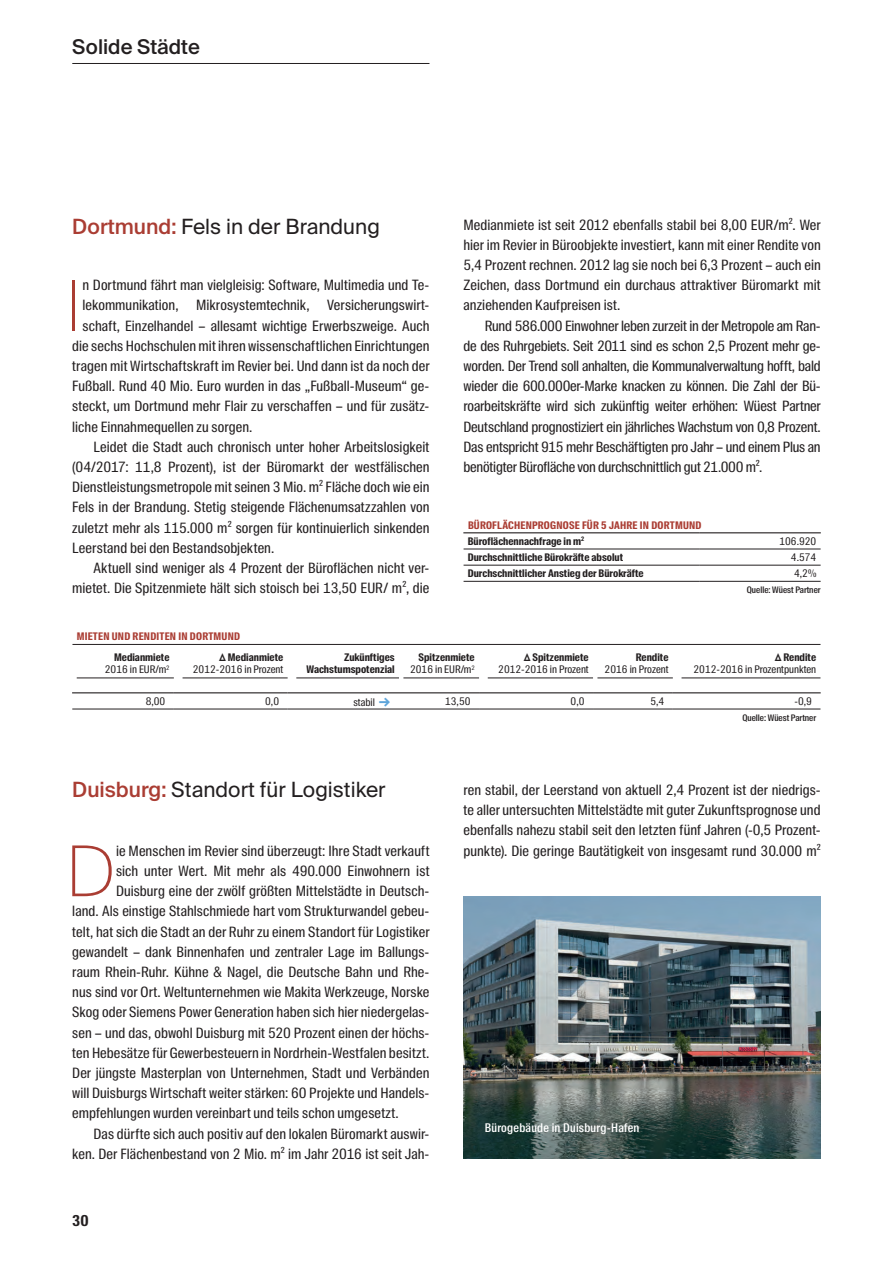
<style>
.page{position:relative;width:893px;height:1263px;background:#fff}
.page>*{position:absolute;margin:0;border:0;box-sizing:border-box;transform-origin:0 0}
.t1{font:100 69.9px "Suisse Intl";color:#aa3d33}
.t2{font:21px "Suisse Intl";color:#231f20}
.t3{font:500 20.4px "Suisse Intl";color:#231f20}
.t4{font:700 15px "Suisse Intl Cond";color:#231f20}
.t5{font:14.25px/20.2px "Suisse Intl Cond";letter-spacing:.005em;color:#231f20;text-align:justify}
.t6{font:500 12px "Suisse Intl Cond";letter-spacing:.02em;color:#fff}
.t7{font:700 10.5px/12.6px "Suisse Intl Cond";color:#231f20;text-align:right}
.t8{font:10.5px "Suisse Intl Cond";color:#231f20}
.t9{font:700 10.5px/16.4px "Suisse Intl Cond";letter-spacing:.02em;color:#aa3d33}
.t10{font:500 9px "Suisse Intl Cond";color:#231f20}
.s1{font-weight:500;color:#aa3d33}
.s2{color:#231f20}
.s3{font-weight:400}
.s4{font-weight:700;font-size:14.4px;color:#5ea5da}
</style>
<div class="page">
<hr style="left:464px;top:549px;width:236px;height:1px;background:#231f20">
<hr style="left:700px;top:549px;width:121px;height:1px;background:#231f20">
<hr style="left:464px;top:565px;width:236px;height:1px;background:#231f20">
<hr style="left:700px;top:565px;width:121px;height:1px;background:#231f20">
<hr style="left:464px;top:581px;width:236px;height:1px;background:#231f20">
<hr style="left:700px;top:581px;width:121px;height:1px;background:#231f20">
<hr style="left:463px;top:532px;width:237px;height:1px;background:#231f20">
<hr style="left:700px;top:532px;width:121px;height:1px;background:#231f20">
<hr style="left:72px;top:709px;width:102px;height:1px;background:#231f20">
<hr style="left:174px;top:709px;width:114px;height:1px;background:#231f20">
<hr style="left:288px;top:709px;width:111px;height:1px;background:#231f20">
<hr style="left:399px;top:709px;width:80px;height:1px;background:#231f20">
<hr style="left:479px;top:709px;width:114px;height:1px;background:#231f20">
<hr style="left:593px;top:709px;width:80px;height:1px;background:#231f20">
<hr style="left:673px;top:709px;width:147px;height:1px;background:#231f20">
<hr style="left:72px;top:692px;width:102px;height:1px;background:#231f20">
<hr style="left:174px;top:692px;width:114px;height:1px;background:#231f20">
<hr style="left:288px;top:692px;width:111px;height:1px;background:#231f20">
<hr style="left:399px;top:692px;width:80px;height:1px;background:#231f20">
<hr style="left:479px;top:692px;width:114px;height:1px;background:#231f20">
<hr style="left:593px;top:692px;width:80px;height:1px;background:#231f20">
<hr style="left:673px;top:692px;width:148px;height:1px;background:#231f20">
<hr style="left:72px;top:644px;width:748px;height:1px;background:#231f20">
<hr style="left:77px;top:678px;width:97px;height:1px;background:#231f20">
<hr style="left:183px;top:678px;width:105px;height:1px;background:#231f20">
<hr style="left:296px;top:678px;width:103px;height:1px;background:#231f20">
<hr style="left:403px;top:678px;width:76px;height:1px;background:#231f20">
<hr style="left:488px;top:678px;width:105px;height:1px;background:#231f20">
<hr style="left:597px;top:678px;width:76px;height:1px;background:#231f20">
<hr style="left:681px;top:678px;width:139px;height:1px;background:#231f20">
<img style="left:463px;top:896px;width:358px;height:263px">
<hr style="left:72px;top:63px;width:357px;height:1px;background:#231f20">
<h3 class="t3" style="left:72px;top:35px;width:129px">Solide Städte</h3>
<h2 class="t2" style="left:72px;top:214px;width:309px"><span class="s1">Dortmund:</span> Fels in der Brandung</h2>
<h1 class="t1" style="left:66px;top:265px;width:16px">I</h1>
<p class="t5" style="left:83px;top:275px;width:348px">n Dortmund fährt man vielgleisig: Software, Multimedia und Te-</p>
<p class="t5" style="left:83px;top:295px;width:348px">lekommunikation, Mikrosystemtechnik, Versicherungswirt-</p>
<p class="t5" style="left:83px;top:315px;width:348px">schaft, Einzelhandel – allesamt wichtige Erwerbszweige. Auch</p>
<p class="t5" style="left:72px;top:336px;width:359px">die sechs Hochschulen mit ihren wissenschaftlichen Einrichtungen</p>
<p class="t5" style="left:72px;top:356px;width:359px">tragen mit Wirtschaftskraft im Revier bei. Und dann ist da noch der</p>
<p class="t5" style="left:72px;top:376px;width:359px">Fußball. Rund 40 Mio. Euro wurden in das „Fußball-Museum“ ge-</p>
<p class="t5" style="left:72px;top:396px;width:357px">steckt, um Dortmund mehr Flair zu verschaffen – und für zusätz-</p>
<p class="t5" style="left:72px;top:416px;width:182px">liche Einnahmequellen zu sorgen.</p>
<p class="t5" style="left:94px;top:437px;width:337px">Leidet die Stadt auch chronisch unter hoher Arbeitslosigkeit</p>
<p class="t5" style="left:72px;top:457px;width:359px">(04/2017: 11,8 Prozent), ist der Büromarkt der westfälischen</p>
<p class="t5" style="left:72px;top:477px;width:359px">Dienstleistungsmetropole mit seinen 3 Mio. m² Fläche doch wie ein</p>
<p class="t5" style="left:72px;top:497px;width:359px">Fels in der Brandung. Stetig steigende Flächenumsatzzahlen von</p>
<p class="t5" style="left:72px;top:517px;width:359px">zuletzt mehr als 115.000 m² sorgen für kontinuierlich sinkenden</p>
<p class="t5" style="left:72px;top:538px;width:203px">Leerstand bei den Bestandsobjekten.</p>
<p class="t5" style="left:94px;top:558px;width:337px">Aktuell sind weniger als 4 Prozent der Büroflächen nicht ver-</p>
<p class="t5" style="left:72px;top:578px;width:359px">mietet. Die Spitzenmiete hält sich stoisch bei 13,50 EUR/ m², die</p>
<p class="t5" style="left:463px;top:214px;width:359px">Medianmiete ist seit 2012 ebenfalls stabil bei 8,00 EUR/m². Wer hier im Revier in Büroobjekte investiert, kann mit einer Rendite von 5,4 Prozent rechnen. 2012 lag sie noch bei 6,3 Prozent – auch ein Zeichen, dass Dortmund ein durchaus attraktiver Büromarkt mit anziehenden Kaufpreisen ist.</p>
<p class="t5" style="left:463px;top:315px;width:359px;text-indent:21px">Rund 586.000 Einwohner leben zurzeit in der Metropole am Ran&shy;de des Ruhrgebiets. Seit 2011 sind es schon 2,5 Prozent mehr ge&shy;worden. Der Trend soll anhalten, die Kommunalverwaltung hofft, bald wieder die 600.000er-Marke knacken zu können. Die Zahl der Bü&shy;roarbeitskräfte wird sich zukünftig weiter erhöhen: Wüest Partner Deutschland prognostiziert ein jährliches Wachstum von 0,8 Prozent.<br>Das entspricht 915 mehr Beschäftigten pro Jahr – und einem Plus an benötigter Bürofläche von durchschnittlich gut 21.000 m².</p>
<p class="t9" style="left:468px;top:517px;width:235px">BÜROFLÄCHENPROGNOSE FÜR 5 JAHRE IN DORTMUND<br><span class="s2">Büroflächennachfrage in m</span><sup>2</sup></p>
<p class="t8" style="left:779px;top:535px;width:38px">106.920</p>
<p class="t7" style="left:468px;top:551px;width:157px">Durchschnittliche Bürokräfte absolut</p>
<p class="t8" style="left:791px;top:551px;width:27px">4.574</p>
<p class="t7" style="left:468px;top:567px;width:177px">Durchschnittlicher Anstieg der Bürokräfte</p>
<p class="t8" style="left:794px;top:567px;width:24px">4,2%</p>
<p class="t10" style="left:747px;top:584px;width:75px">Quelle: Wüest Partner</p>
<p class="t9" style="left:77px;top:628px;width:165px">MIETEN UND RENDITEN IN DORTMUND</p>
<p class="t7" style="left:105px;top:651px;width:66px">Medianmiete<br><span class="s3">2016 in EUR/m</span><sup>2</sup></p>
<p class="t7" style="left:219px;top:651px;width:66px">∆ Medianmiete</p>
<p class="t8" style="left:193px;top:664px;width:92px">2012-2016 in Prozent</p>
<p class="t7" style="left:307px;top:651px;width:90px">Zukünftiges<br>Wachstumspotenzial</p>
<p class="t7" style="left:410px;top:651px;width:66px">Spitzenmiete<br><span class="s3">2016 in EUR/m</span><sup>2</sup></p>
<p class="t7" style="left:524px;top:651px;width:66px">∆ Spitzenmiete</p>
<p class="t8" style="left:498px;top:664px;width:92px">2012-2016 in Prozent</p>
<p class="t7" style="left:636px;top:651px;width:34px">Rendite</p>
<p class="t8" style="left:605px;top:664px;width:65px">2016 in Prozent</p>
<p class="t7" style="left:775px;top:651px;width:43px">∆ Rendite</p>
<p class="t8" style="left:694px;top:664px;width:124px">2012-2016 in Prozentpunkten</p>
<p class="t8" style="left:146px;top:695px;width:21px">8,00</p>
<p class="t8" style="left:265px;top:695px;width:15px">0,0</p>
<p class="t8" style="left:353px;top:696px;width:39px">stabil <span class="s4">→</span></p>
<p class="t8" style="left:445px;top:695px;width:27px">13,50</p>
<p class="t8" style="left:571px;top:695px;width:15px">0,0</p>
<p class="t8" style="left:650px;top:695px;width:15px">5,4</p>
<p class="t8" style="left:794px;top:695px;width:19px">-0,9</p>
<p class="t10" style="left:742px;top:712px;width:75px">Quelle: Wüest Partner</p>
<h2 class="t2" style="left:72px;top:777px;width:315px"><span class="s1">Duisburg:</span> Standort für Logistiker</h2>
<h1 class="t1" style="left:66px;top:831px;width:50px">D</h1>
<p class="t5" style="left:116px;top:841px;width:315px">ie Menschen im Revier sind überzeugt: Ihre Stadt verkauft</p>
<p class="t5" style="left:116px;top:861px;width:315px">sich unter Wert. Mit mehr als 490.000 Einwohnern ist</p>
<p class="t5" style="left:116px;top:881px;width:315px">Duisburg eine der zwölf größten Mittelstädte in Deutsch-</p>
<p class="t5" style="left:72px;top:901px;width:359px">land. Als einstige Stahlschmiede hart vom Strukturwandel gebeu-</p>
<p class="t5" style="left:72px;top:921px;width:359px">telt, hat sich die Stadt an der Ruhr zu einem Standort für Logistiker</p>
<p class="t5" style="left:72px;top:942px;width:359px">gewandelt – dank Binnenhafen und zentraler Lage im Ballungs-</p>
<p class="t5" style="left:72px;top:962px;width:359px">raum Rhein-Ruhr. Kühne &amp; Nagel, die Deutsche Bahn und Rhe-</p>
<p class="t5" style="left:72px;top:982px;width:359px">nus sind vor Ort. Weltunternehmen wie Makita Werkzeuge, Norske</p>
<p class="t5" style="left:72px;top:1002px;width:359px">Skog oder Siemens Power Generation haben sich hier niedergelas-</p>
<p class="t5" style="left:72px;top:1022px;width:359px">sen – und das, obwohl Duisburg mit 520 Prozent einen der höchs-</p>
<p class="t5" style="left:72px;top:1043px;width:359px">ten Hebesätze für Gewerbesteuern in Nordrhein-Westfalen besitzt.</p>
<p class="t5" style="left:72px;top:1063px;width:359px">Der jüngste Masterplan von Unternehmen, Stadt und Verbänden</p>
<p class="t5" style="left:72px;top:1083px;width:359px">will Duisburgs Wirtschaft weiter stärken: 60 Projekte und Handels-</p>
<p class="t5" style="left:72px;top:1103px;width:328px">empfehlungen wurden vereinbart und teils schon umgesetzt.</p>
<p class="t5" style="left:94px;top:1123px;width:337px">Das dürfte sich auch positiv auf den lokalen Büromarkt auswir-</p>
<p class="t5" style="left:72px;top:1143px;width:359px">ken. Der Flächenbestand von 2 Mio. m² im Jahr 2016 ist seit Jah-</p>
<p class="t4" style="left:72px;top:1212px;width:18px">30</p>
<p class="t5" style="left:463px;top:780px;width:359px">ren stabil, der Leerstand von aktuell 2,4 Prozent ist der niedrigs&shy;te aller untersuchten Mittelstädte mit guter Zukunftsprognose und ebenfalls nahezu stabil seit den letzten fünf Jahren (-0,5 Prozent&shy;punkte). Die geringe Bautätigkeit von insgesamt rund 30.000 m²</p>
<p class="t6" style="left:485px;top:1121px;width:156px">Bürogebäude in Duisburg-Hafen</p>
</div>
